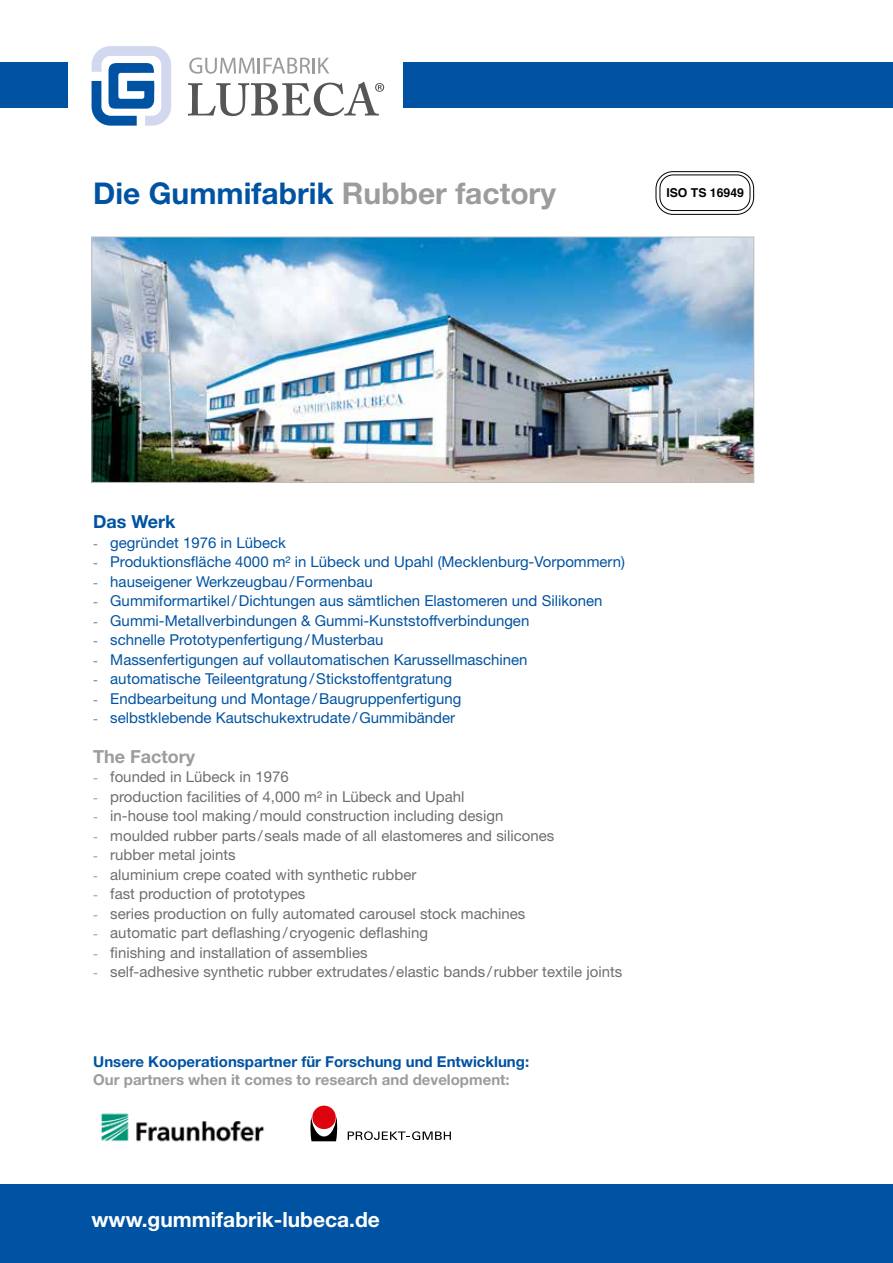
<style>
.page{position:relative;width:893px;height:1263px;background:#fff}
.page>*{position:absolute;margin:0;border:0;box-sizing:border-box;transform-origin:0 0}
.t1{font:700 30px "Helvetica Neue LT Std";color:#0053a2}
.t2{font:700 21px "Helvetica Neue LT Std";color:#fff}
.t3{font:700 18px "Helvetica Neue LT Std";color:#9c9c9d}
.t4{font:700 18px "Helvetica Neue LT Std";color:#0053a2}
.t5{font:15px "Helvetica Neue LT Std";color:#0053a2}
.t6{font:15px "Helvetica Neue LT Std";color:#6e6e6e}
.t7{font:700 15px "Helvetica Neue LT Std";color:#0053a2}
.t8{font:700 15px "Helvetica Neue LT Std";color:#9c9c9d}
.t9{font:700 12.3px "Helvetica";color:#000}
.s1{color:#9c9c9d}
.s2{font-family:"Times"}
</style>
<div class="page">
<div style="left:0;top:1184px;width:893px;height:79px;background:#0053a2"></div>
<div style="left:0;top:63px;width:893px;height:45px;background:#0053a2"></div>
<img style="left:94px;top:239px;width:658px;height:242px">
<div style="left:92px;top:237px;width:662px;height:246px;border:1px solid #bbbcbc"></div>
<div style="left:313px;top:1106px;width:22px;height:22px;background:#dc030e;border-radius:50%"></div>
<div style="left:312px;top:1106px;width:24px;height:23px;border:2px solid #dc030e;border-radius:50%"></div>
<svg style="left:310px;top:1116px;width:27px;height:25px"></svg>
<svg style="left:348px;top:1131px;width:103px;height:9px"></svg>
<svg style="left:655px;top:171px;width:99px;height:44px"></svg>
<img style="left:101px;top:1113px;width:163px;height:29px">
<div style="left:69px;top:24px;width:334px;height:128px;background:#fff"></div>
<svg style="left:92px;top:46px;width:79px;height:80px"></svg>
<svg style="left:189px;top:58px;width:140px;height:16px"></svg>
<svg style="left:188px;top:82px;width:196px;height:34px"></svg>
<h1 class="t1" style="left:93px;top:175px;width:464px">Die Gummifabrik <span class="s1">Rubber factory</span></h1>
<p class="t9" style="left:666px;top:183px;width:79px">ISO TS 16949</p>
<p class="t4" style="left:93px;top:511px;width:84px">Das Werk</p>
<p class="t5" style="left:93px;top:533px;width:194px"><span class="s2">-</span> gegründet 1976 in Lübeck</p>
<p class="t5" style="left:93px;top:553px;width:533px"><span class="s2">-</span> Produktionsfläche 4000 m² in Lübeck und Upahl (Mecklenburg-Vorpommern)</p>
<p class="t5" style="left:93px;top:572px;width:281px"><span class="s2">-</span> hauseigener Werkzeugbau/Formenbau</p>
<p class="t5" style="left:93px;top:592px;width:511px"><span class="s2">-</span> Gummiformartikel/Dichtungen aus sämtlichen Elastomeren und Silikonen</p>
<p class="t5" style="left:93px;top:611px;width:438px"><span class="s2">-</span> Gummi-Metallverbindungen &amp; Gummi-Kunststoffverbindungen</p>
<p class="t5" style="left:93px;top:631px;width:292px"><span class="s2">-</span> schnelle Prototypenfertigung/Musterbau</p>
<p class="t5" style="left:93px;top:650px;width:436px"><span class="s2">-</span> Massenfertigungen auf vollautomatischen Karussellmaschinen</p>
<p class="t5" style="left:93px;top:670px;width:360px"><span class="s2">-</span> automatische Teileentgratung/Stickstoffentgratung</p>
<p class="t5" style="left:93px;top:689px;width:370px"><span class="s2">-</span> Endbearbeitung und Montage/Baugruppenfertigung</p>
<p class="t5" style="left:93px;top:709px;width:363px"><span class="s2">-</span> selbstklebende Kautschukextrudate/Gummibänder</p>
<p class="t3" style="left:93px;top:745px;width:104px">The Factory</p>
<p class="t6" style="left:93px;top:768px;width:197px"><span class="s2">-</span> founded in Lübeck in 1976</p>
<p class="t6" style="left:93px;top:788px;width:373px"><span class="s2">-</span> production facilities of 4,000 m² in Lübeck and Upahl</p>
<p class="t6" style="left:93px;top:807px;width:412px"><span class="s2">-</span> in-house tool making/mould construction including design</p>
<p class="t6" style="left:93px;top:827px;width:463px"><span class="s2">-</span> moulded rubber parts/ seals made of all elastomeres and silicones</p>
<p class="t6" style="left:93px;top:846px;width:144px"><span class="s2">-</span> rubber metal joints</p>
<p class="t6" style="left:93px;top:866px;width:325px"><span class="s2">-</span> aluminium crepe coated with synthetic rubber</p>
<p class="t6" style="left:93px;top:885px;width:214px"><span class="s2">-</span> fast production of prototypes</p>
<p class="t6" style="left:93px;top:905px;width:434px"><span class="s2">-</span> series production on fully automated carousel stock machines</p>
<p class="t6" style="left:93px;top:924px;width:336px"><span class="s2">-</span> automatic part deflashing/cryogenic deflashing</p>
<p class="t6" style="left:93px;top:944px;width:276px"><span class="s2">-</span> finishing and installation of assemblies</p>
<p class="t6" style="left:93px;top:963px;width:531px"><span class="s2">-</span> self-adhesive synthetic rubber extrudates/elastic bands /rubber textile joints</p>
<p class="t7" style="left:93px;top:1053px;width:437px">Unsere Kooperationspartner für Forschung und Entwicklung:</p>
<p class="t8" style="left:93px;top:1071px;width:418px">Our partners when it comes to research and development:</p>
<h2 class="t2" style="left:92px;top:1206px;width:290px">www.gummifabrik-lubeca.de</h2>
</div>
